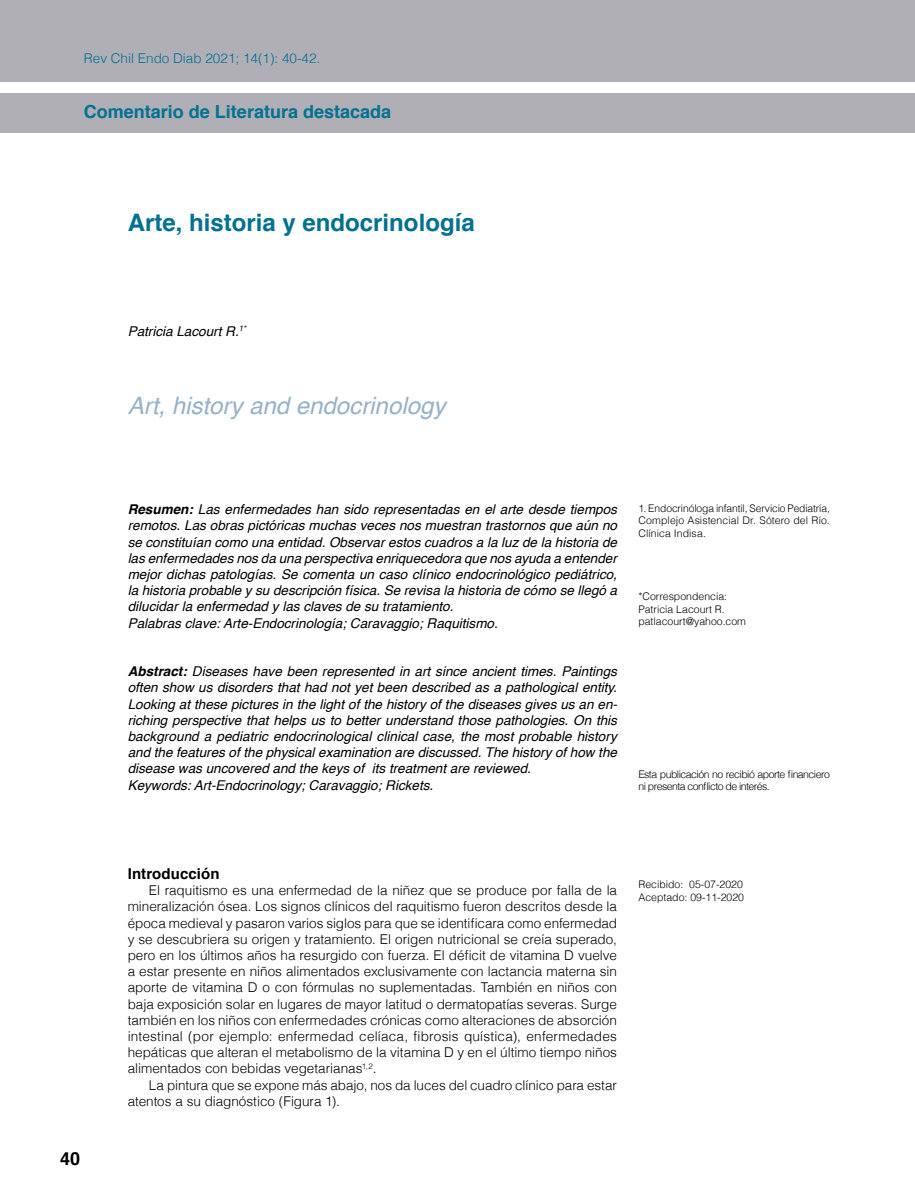
<style>
.page{position:relative;width:915px;height:1191px;background:#fff}
.page>*{position:absolute;margin:0;border:0;box-sizing:border-box;transform-origin:0 0}
.t1{font:700 24px "Helvetica";color:#007191}
.t2{font:italic 24px "Helvetica";color:#97b1c7}
.t3{font:700 18px "Helvetica";color:#007191}
.t4{font:700 18px "Helvetica";color:#000}
.t5{font:700 15px "Helvetica";letter-spacing:.005em;color:#000}
.t6{font:italic 13.5px/16.2px "Helvetica";color:#000}
.t7{font:300 13.5px/16.2px "Helvetica";color:#000;text-align:justify}
.t8{font:300 13.5px "Helvetica";color:#007191}
.t9{font:300 10.5px/12.6px "Helvetica";color:#000}
.t10{font:300 10.5px/12.6px "Helvetica";letter-spacing:-.05em;color:#000}
.s1{font-weight:700}
</style>
<div class="page">
<div style="left:0;top:0;width:914px;height:81px;background:#b0afb5"></div>
<div style="left:0;top:93px;width:914px;height:40px;background:#b0afb5"></div>
<p class="t8" style="left:84px;top:46px;width:238px">Rev Chil Endo Diab 2021; 14(1): 40-42.</p>
<h2 class="t3" style="left:84px;top:97px;width:309px">Comentario de Literatura destacada</h2>
<h2 class="t4" style="left:60px;top:1144px;width:22px">40</h2>
<h1 class="t1" style="left:128px;top:203px;width:348px">Arte, historia y endocrinología</h1>
<p class="t6" style="left:128px;top:323px;width:120px">Patricia Lacourt R.<sup>1*</sup></p>
<h1 class="t2" style="left:128px;top:386px;width:319px">Art, history and endocrinology</h1>
<p class="t6" style="left:128px;top:501px;width:491px"><span class="s1">Resumen:</span> Las enfermedades han sido representadas en el arte desde tiempos remotos. Las obras pictóricas muchas veces nos muestran trastornos que aún no se constituían como una entidad. Observar estos cuadros a la luz de la historia de las enfermedades nos da una perspectiva enriquecedora que nos ayuda a entender mejor dichas patologías. Se comenta un caso clínico endocrinológico pediátrico, la historia probable y su descripción física. Se revisa la historia de cómo se llegó a dilucidar la enfermedad y las claves de su tratamiento.<br>Palabras clave: Arte-Endocrinología; Caravaggio; Raquitismo.</p>
<p class="t6" style="left:128px;top:663px;width:491px"><span class="s1">Abstract:</span> Diseases have been represented in art since ancient times. Paintings often show us disorders that had not yet been described as a pathological entity.<br>Looking at these pictures in the light of the history of the diseases gives us an en&shy;riching perspective that helps us to better understand those pathologies. On this background a pediatric endocrinological clinical case, the most probable history and the features of the physical examination are discussed. The history of how the disease was uncovered and the keys of its treatment are reviewed.<br>Keywords: Art-Endocrinology; Caravaggio; Rickets.</p>
<p class="t9" style="left:638px;top:501px;width:193px;text-align:justify">1. Endocrinóloga infantil, Servicio Pediatría, Complejo Asistencial Dr. Sótero del Río.<br>Clínica Indisa.</p>
<p class="t9" style="left:638px;top:589px;width:109px">*Correspondencia:<br>Patricia Lacourt R. patlacourt@yahoo.com</p>
<p class="t10" style="left:638px;top:767px;width:193px">Esta publicación no recibió aporte financiero ni presenta conflicto de interés.</p>
<p class="t5" style="left:128px;top:861px;width:93px">Introducción</p>
<p class="t7" style="left:128px;top:881px;width:491px;text-indent:21px">El raquitismo es una enfermedad de la niñez que se produce por falla de la mineralización ósea. Los signos clínicos del raquitismo fueron descritos desde la época medieval y pasaron varios siglos para que se identificara como enfermedad y se descubriera su origen y tratamiento. El origen nutricional se creía superado, pero en los últimos años ha resurgido con fuerza. El déficit de vitamina D vuelve a estar presente en niños alimentados exclusivamente con lactancia materna sin aporte de vitamina D o con fórmulas no suplementadas. También en niños con baja exposición solar en lugares de mayor latitud o dermatopatías severas. Surge también en los niños con enfermedades crónicas como alteraciones de absorción intestinal (por ejemplo: enfermedad celíaca, fibrosis quística), enfermedades hepáticas que alteran el metabolismo de la vitamina D y en el último tiempo niños alimentados con bebidas vegetarianas<sup>1,2</sup>.</p>
<p class="t7" style="left:128px;top:1075px;width:490px;text-indent:21px">La pintura que se expone más abajo, nos da luces del cuadro clínico para estar atentos a su diagnóstico (Figura 1).</p>
<p class="t9" style="left:638px;top:877px;width:107px">Recibido: 05-07-2020<br>Aceptado: 09-11-2020</p>
</div>
